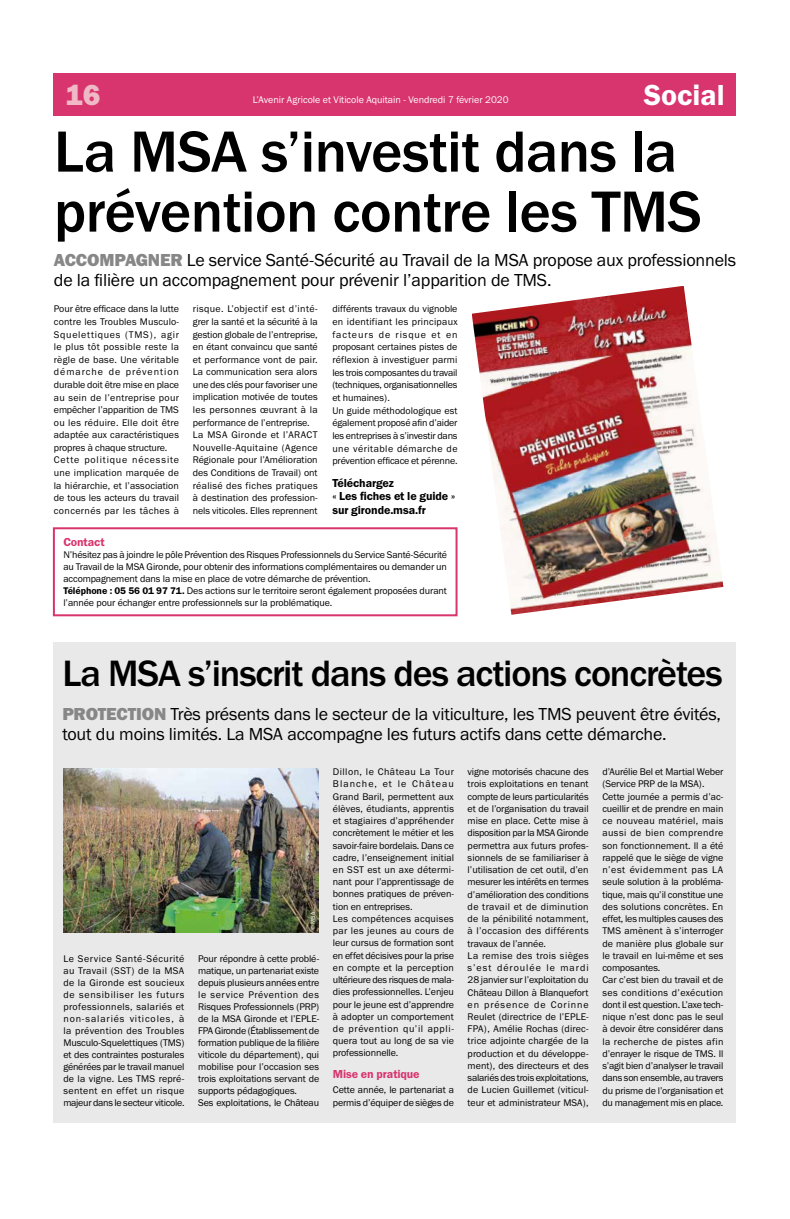
<style>
.page{position:relative;width:790px;height:1219px;background:#fff}
.page>*{position:absolute;margin:0;border:0;box-sizing:border-box;transform-origin:0 0}
.t1{font:500 60px/60px "Franklin Gothic URW";letter-spacing:-.01em;color:#000}
.t2{font:500 38px "Franklin Gothic URW";letter-spacing:-.03em;color:#000}
.t3{font:30px "Franklin Gothic URW Dem";color:#fff}
.t4{font:30px "Franklin Gothic URW Hea";color:#efb9c6}
.t5{font:18px/20px "Franklin Gothic URW Boo";letter-spacing:-.01em;color:#000}
.t6{font:12px/13.7px "Franklin Gothic URW Dem";letter-spacing:-.01em;color:#000}
.t7{font:12px "Franklin Gothic URW Dem";letter-spacing:-.01em;color:#d8356e}
.t8{font:10px/12.2px "Franklin Gothic URW Boo";letter-spacing:-.005em;color:#000}
.t9{font:10px/12.6px "Franklin Gothic URW Boo";letter-spacing:.015em;color:#000}
.t10{font:10px "Franklin Gothic URW Boo";color:#fff}
.t11{font:6px "Franklin Gothic URW Boo";color:#fff}
.s1{font-family:"Franklin Gothic URW Hea";color:#868786}
.s2{font-family:"Franklin Gothic URW Dem"}
</style>
<div class="page">
<div style="left:54px;top:74px;width:682px;height:42px;background:#d8356e"></div>
<img style="left:472px;top:286px;width:251px;height:329px">
<div style="left:53px;top:527px;width:404px;height:89px;border:2px solid #d8356e"></div>
<div style="left:54px;top:642px;width:682px;height:481px;background:#e9e9e9"></div>
<img style="left:63px;top:768px;width:255px;height:165px">
<h3 class="t4" style="left:65px;top:75px;width:37px">16</h3>
<p class="t10" style="left:253px;top:94px;width:257px">L’Avenir Agricole et Viticole Aquitain - Vendredi 7 février 2020</p>
<h3 class="t3" style="left:643px;top:76px;width:82px">Social</h3>
<h1 class="t1" style="left:54px;top:121px;width:649px">La MSA s’investit dans la prévention contre les TMS</h1>
<h3 class="t5" style="left:54px;top:249px;width:683px"><span class="s1">ACCOMPAGNER</span> Le service Santé-Sécurité au Travail de la MSA propose aux professionnels de la filière un accompagnement pour prévenir l’apparition de TMS.</h3>
<p class="t9" style="left:54px;top:303px;width:127px">Pour être efficace dans la lutte contre les Troubles Musculo-<br>Squelettiques (TMS), agir le plus tôt possible reste la règle de base. Une véritable démarche de prévention durable doit être mise en place au sein de l’entreprise pour empêcher l’apparition de TMS ou les réduire. Elle doit être adaptée aux caractéristiques propres à chaque structure.<br>Cette politique nécessite une implication marquée de la hiérarchie, et l’association de tous les acteurs du travail concernés par les tâches à</p>
<p class="t8" style="left:193px;top:303px;width:126px;line-height:12.6px">risque. L’objectif est d’inté&shy;grer la santé et la sécurité à la gestion globale de l’entreprise, en étant convaincu que santé et performance vont de pair.<br>La communication sera alors une des clés pour favoriser une implication motivée de toutes les personnes œuvrant à la performance de l’entreprise.<br>La MSA Gironde et l’ARACT<br>Nouvelle-Aquitaine (Agence<br>Régionale pour l’Amélioration des Conditions de Travail) ont réalisé des fiches pratiques à destination des profession&shy;nels viticoles. Elles reprennent</p>
<p class="t8" style="left:332px;top:302px;width:127px;line-height:12.7px">différents travaux du vignoble en identifiant les principaux facteurs de risque et en proposant certaines pistes de réflexion à investiguer parmi les trois composantes du travail (techniques, organisationnelles et humaines).<br>Un guide méthodologique est également proposé afin d’aider les entreprises à s’investir dans une véritable démarche de prévention efficace et pérenne.</p>
<p class="t6" style="left:332px;top:475px;width:124px">Téléchargez<br>« Les fiches et le guide » sur gironde.msa.fr</p>
<p class="t7" style="left:63px;top:534px;width:43px">Contact</p>
<p class="t8" style="left:63px;top:548px;width:385px">N’hésitez pas à joindre le pôle Prévention des Risques Professionnels du Service Santé-Sécurité au Travail de la MSA Gironde, pour obtenir des informations complémentaires ou demander un accompagnement dans la mise en place de votre démarche de prévention.<br><span class="s2">Téléphone : 05 56 01 97 71.</span> Des actions sur le territoire seront également proposées durant l’année pour échanger entre professionnels sur la problématique.</p>
<h2 class="t2" style="left:62px;top:650px;width:661px">La MSA s’inscrit dans des actions concrètes</h2>
<h3 class="t5" style="left:62px;top:704px;width:660px"><span class="s1">PROTECTION</span> Très présents dans le secteur de la viticulture, les TMS peuvent être évités, tout du moins limités. La MSA accompagne les futurs actifs dans cette démarche.</h3>
<p class="t11" style="left:309px;top:930px;width:20px;rotate:-90deg">© MSA</p>
<p class="t8" style="left:63px;top:952px;width:123px;text-align:justify">Le Service Santé-Sécurité au Travail (SST) de la MSA de la Gironde est soucieux de sensibiliser les futurs professionnels, salariés et non-salariés viticoles, à la prévention des Troubles Musculo-Squelettiques (TMS) et des contraintes posturales générées par le travail manuel de la vigne. Les TMS repré&shy;sentent en effet un risque majeur dans le secteur viticole.</p>
<p class="t8" style="left:198px;top:952px;width:122px">Pour répondre à cette problé&shy;matique, un partenariat existe depuis plusieurs années entre le service Prévention des<br>Risques Professionnels (PRP) de la MSA Gironde et l’EPLE-<br>FPA Gironde (Établissement de formation publique de la filière viticole du département), qui mobilise pour l’occasion ses trois exploitations servant de supports pédagogiques.<br>Ses exploitations, le Château</p>
<p class="t8" style="left:333px;top:765px;width:123px">Dillon, le Château La Tour<br>Blanche, et le Château<br>Grand Baril, permettent aux élèves, étudiants, apprentis et stagiaires d’appréhender concrètement le métier et les savoir-faire bordelais. Dans ce cadre, l’enseignement initial en SST est un axe détermi&shy;nant pour l’apprentissage de bonnes pratiques de préven&shy;tion en entreprises.<br>Les compétences acquises par les jeunes au cours de leur cursus de formation sont en effet décisives pour la prise en compte et la perception ultérieure des risques de mala&shy;dies professionnelles. L’enjeu pour le jeune est d’apprendre à adopter un comportement de prévention qu’il appli&shy;quera tout au long de sa vie professionnelle.</p>
<p class="t7" style="left:333px;top:1067px;width:88px">Mise en pratique</p>
<p class="t8" style="left:333px;top:1084px;width:122px">Cette année, le partenariat a permis d’équiper de sièges de</p>
<p class="t8" style="left:467px;top:765px;width:123px">vigne motorisés chacune des trois exploitations en tenant compte de leurs particularités et de l’organisation du travail mise en place. Cette mise à disposition par la MSA Gironde permettra aux futurs profes&shy;sionnels de se familiariser à l’utilisation de cet outil, d’en mesurer les intérêts en termes d’amélioration des conditions de travail et de diminution de la pénibilité notamment, à l’occasion des différents travaux de l’année.<br>La remise des trois sièges s’est déroulée le mardi<br>28 janvier sur l’exploitation du<br>Château Dillon à Blanquefort en présence de Corinne<br>Reulet (directrice de l’EPLE-<br>FPA), Amélie Rochas (direc&shy;trice adjointe chargée de la production et du développe&shy;ment), des directeurs et des salariés des trois exploitations, de Lucien Guillemet (viticul&shy;teur et administrateur MSA),</p>
<p class="t8" style="left:602px;top:766px;width:122px">d’Aurélie Bel et Martial Weber (Service PRP de la MSA).<br>Cette journée a permis d’ac&shy;cueillir et de prendre en main ce nouveau matériel, mais aussi de bien comprendre son fonctionnement. Il a été rappelé que le siège de vigne n’est évidemment pas LA seule solution à la probléma&shy;tique, mais qu’il constitue une des solutions concrètes. En effet, les multiples causes des<br>TMS amènent à s’interroger de manière plus globale sur le travail en lui-même et ses composantes.<br>Car c’est bien du travail et de ses conditions d’exécution dont il est question. L’axe tech&shy;nique n’est donc pas le seul à devoir être considérer dans la recherche de pistes afin d’enrayer le risque de TMS. Il s’agit bien d’analyser le travail dans son ensemble, au travers du prisme de l’organisation et du management mis en place.</p>
</div>
